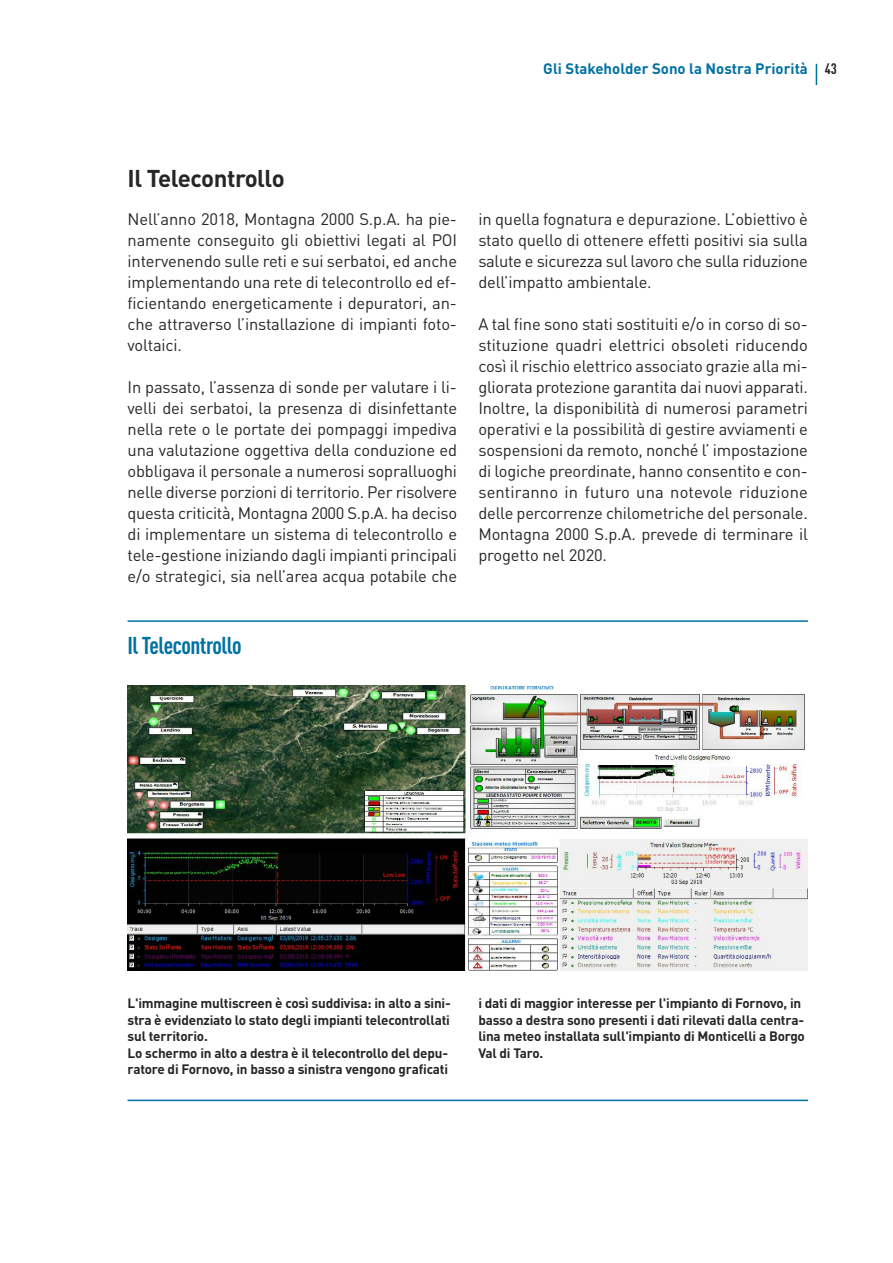
<style>
.page{position:relative;width:893px;height:1263px;background:#fff}
.page>*{position:absolute;margin:0;border:0;box-sizing:border-box;transform-origin:0 0}
.t1{font:700 24px "DIN Pro";letter-spacing:-.02em;color:#272526}
.t2{font:700 condensed 24px "DIN Pro";letter-spacing:-.02em;color:#0071a3}
.t3{font:16.5px/21px "DIN Pro";letter-spacing:-.01em;color:#272526;text-align:justify}
.t4{font:700 15px "DIN Pro";color:#0071a3}
.t5{font:700 13.5px/16.5px "DIN Pro";letter-spacing:-.015em;color:#272526}
.s1{font-stretch:condensed;color:#272526}
</style>
<div class="page">
<svg style="left:816px;top:64px;width:1px;height:21px"></svg>
<hr style="left:128px;top:620px;width:680px;height:2px;background:#0071a3">
<img style="left:128px;top:685px;width:680px;height:286px">
<hr style="left:128px;top:1099px;width:680px;height:2px;background:#0071a3">
<p class="t4" style="left:543px;top:64px;width:295px">Gli Stakeholder Sono la Nostra Priorità <span class="s1">43</span></p>
<h1 class="t1" style="left:128px;top:170px;width:159px">Il Telecontrollo</h1>
<p class="t3" style="left:128px;top:210px;width:331px">Nell’anno 2018, Montagna 2000 S.p.A. ha pie&shy;namente conseguito gli obiettivi legati al POI intervenendo sulle reti e sui serbatoi, ed anche implementando una rete di telecontrollo ed ef&shy;ficientando energeticamente i depuratori, an&shy;che attraverso l’installazione di impianti foto&shy;voltaici.</p>
<p class="t3" style="left:128px;top:378px;width:331px">In passato, l’assenza di sonde per valutare i li&shy;velli dei serbatoi, la presenza di disinfettante nella rete o le portate dei pompaggi impediva una valutazione oggettiva della conduzione ed obbligava il personale a numerosi sopralluoghi nelle diverse porzioni di territorio. Per risolvere questa criticità, Montagna 2000 S.p.A. ha deciso di implementare un sistema di telecontrollo e tele-gestione iniziando dagli impianti principali e/o strategici, sia nell’area acqua potabile che</p>
<h1 class="t2" style="left:128px;top:637px;width:116px">Il Telecontrollo</h1>
<p class="t3" style="left:478px;top:210px;width:331px">in quella fognatura e depurazione. L’obiettivo è stato quello di ottenere effetti positivi sia sulla salute e sicurezza sul lavoro che sulla riduzione dell’impatto ambientale.</p>
<p class="t3" style="left:478px;top:315px;width:331px">A tal fine sono stati sostituiti e/o in corso di so&shy;stituzione quadri elettrici obsoleti riducendo così il rischio elettrico associato grazie alla mi&shy;gliorata protezione garantita dai nuovi apparati.<br>Inoltre, la disponibilità di numerosi parametri operativi e la possibilità di gestire avviamenti e sospensioni da remoto, nonché l’ impostazione di logiche preordinate, hanno consentito e con&shy;sentiranno in futuro una notevole riduzione delle percorrenze chilometriche del personale.<br>Montagna 2000 S.p.A. prevede di terminare il progetto nel 2020.</p>
<p class="t5" style="left:128px;top:997px;width:325px">L'immagine multiscreen è così suddivisa: in alto a sini&shy;stra è evidenziato lo stato degli impianti telecontrollati sul territorio.<br>Lo schermo in alto a destra è il telecontrollo del depu&shy;ratore di Fornovo, in basso a sinistra vengono graficati</p>
<p class="t5" style="left:478px;top:997px;width:328px">i dati di maggior interesse per l'impianto di Fornovo, in basso a destra sono presenti i dati rilevati dalla centra&shy;lina meteo installata sull'impianto di Monticelli a Borgo Val di Taro.</p>
</div>
